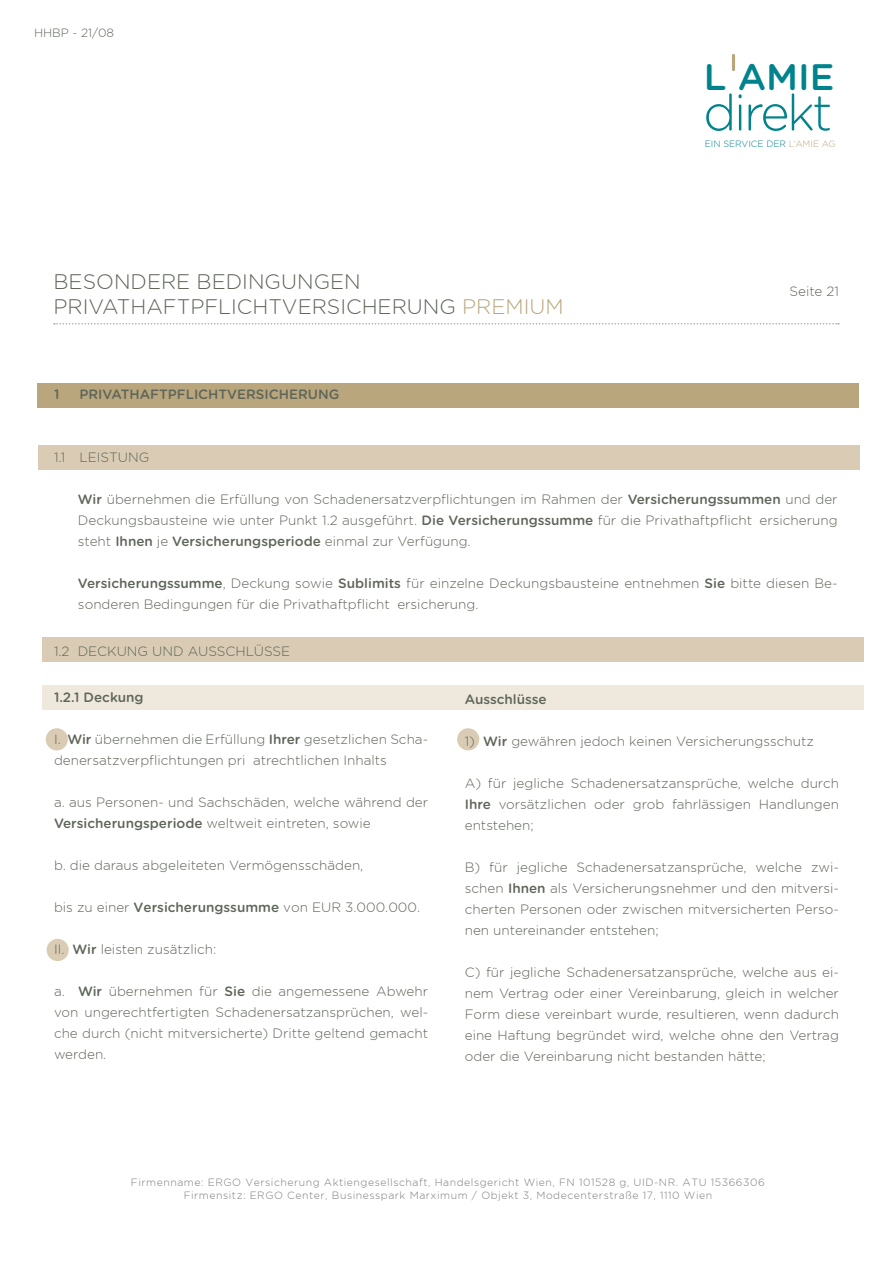
<style>
.page{position:relative;width:893px;height:1263px;background:#fff}
.page>*{position:absolute;margin:0;border:0;box-sizing:border-box;transform-origin:0 0}
.t1{font:300 50.25px "Gotham Rounded";letter-spacing:-.05em;color:#00838d}
.t2{font:500 36.9px "Gotham Rounded";color:#00838d}
.t3{font:300 21px/25.2px "Gotham Rounded";color:#5e6559}
.t4{font:300 13.5px/21px "Gotham Rounded";color:#5e6559;text-align:justify}
.t5{font:500 13.5px "Gotham Rounded";color:#5e6559}
.t6{font:300 12px "Gotham Rounded";color:#5e6559}
.t7{font:300 10.5px/12.6px "Gotham Rounded";letter-spacing:.05em;color:#7c7c7e;text-align:center}
.t8{font:300 9.15px "Gotham Rounded";color:#00838d}
.s1{color:#baa67c}
.s2{color:#a5a7b0}
.s3{font-weight:500}
</style>
<div class="page">
<div style="left:37px;top:383px;width:821px;height:24px;background:#baa67c"></div>
<div style="left:38px;top:445px;width:821px;height:24px;background:#daccb4"></div>
<svg style="left:54px;top:323px;width:785px;height:1px"></svg>
<div style="left:732px;top:54px;width:3px;height:17px;border:1px solid #baa67c"></div>
<div style="left:46px;top:728px;width:22px;height:22px;background:#daccb4;border-radius:50%"></div>
<div style="left:47px;top:939px;width:22px;height:22px;background:#daccb4;border-radius:50%"></div>
<div style="left:457px;top:728px;width:22px;height:22px;background:#daccb4;border-radius:50%"></div>
<div style="left:43px;top:685px;width:821px;height:24px;background:#eee8dd"></div>
<div style="left:43px;top:637px;width:821px;height:25px;background:#daccb4"></div>
<p class="t6" style="left:34px;top:26px;width:82px">HHBP - 21/08</p>
<h3 class="t3" style="left:53px;top:269px;width:512px">BESONDERE BEDINGUNGEN<br>PRIVATHAFTPFLICHTVERSICHERUNG <span class="s1">PREMIUM</span></h3>
<p class="t5" style="left:54px;top:385px;width:7px">1</p>
<p class="t5" style="left:79px;top:385px;width:261px">PRIVATHAFTPFLICHTVERSICHERUNG</p>
<h2 class="t2" style="left:704px;top:50px;width:132px">L AMIE</h2>
<h1 class="t1" style="left:703px;top:85px;width:131px">direkt</h1>
<p class="t8" style="left:705px;top:138px;width:132px">EIN SERVICE DER <span class="s1">L</span><span class="s2">‘</span><span class="s1">AMIE AG</span></p>
<p class="t4" style="left:789px;top:280px;width:51px">Seite 21</p>
<p class="t4" style="left:54px;top:447px;width:97px">1.1 LEISTUNG</p>
<p class="t4" style="left:78px;top:489px;width:761px"><span class="s3">Wir</span> übernehmen die Erfüllung von Schadenersatzverpflichtungen im Rahmen der <span class="s3">Versicherungssummen</span> und der Deckungsbausteine wie unter Punkt 1.2 ausgeführt. <span class="s3">Die Versicherungssumme</span> für die Privathaftpflicht ersicherung steht <span class="s3">Ihnen</span> je <span class="s3">Versicherungsperiode</span> einmal zur Verfügung.</p>
<p class="t4" style="left:78px;top:573px;width:761px"><span class="s3">Versicherungssumme</span>, Deckung sowie <span class="s3">Sublimits</span> für einzelne Deckungsbausteine entnehmen <span class="s3">Sie</span> bitte diesen Be&shy;sonderen Bedingungen für die Privathaftpflicht ersicherung.</p>
<p class="t4" style="left:54px;top:640px;width:238px">1.2 DECKUNG UND AUSSCHLÜSSE</p>
<p class="t5" style="left:54px;top:687px;width:91px">1.2.1 Deckung</p>
<p class="t4" style="left:54px;top:728px;width:376px">I. <span class="s3">Wir</span> übernehmen die Erfüllung <span class="s3">Ihrer</span> gesetzlichen Scha&shy;denersatzverpflichtungen pri atrechtlichen Inhalts</p>
<p class="t4" style="left:54px;top:791px;width:376px">a. aus Personen- und Sachschäden, welche während der<br><span class="s3">Versicherungsperiode</span> weltweit eintreten, sowie</p>
<p class="t4" style="left:54px;top:854px;width:311px">b. die daraus abgeleiteten Vermögensschäden,</p>
<p class="t4" style="left:54px;top:896px;width:368px">bis zu einer <span class="s3">Versicherungssumme</span> von EUR 3.000.000.</p>
<p class="t4" style="left:54px;top:938px;width:164px">II. <span class="s3">Wir</span> leisten zusätzlich:</p>
<p class="t4" style="left:54px;top:980px;width:376px">a. <span class="s3">Wir</span> übernehmen für <span class="s3">Sie</span> die angemessene Abwehr von ungerechtfertigten Schadenersatzansprüchen, wel&shy;che durch (nicht mitversicherte) Dritte geltend gemacht werden.</p>
<p class="t5" style="left:465px;top:689px;width:83px">Ausschlüsse</p>
<p class="t4" style="left:465px;top:730px;width:351px">1) <span class="s3">Wir</span> gewähren jedoch keinen Versicherungsschutz</p>
<p class="t4" style="left:465px;top:772px;width:376px">A) für jegliche Schadenersatzansprüche, welche durch <span class="s3">Ihre</span> vorsätzlichen oder grob fahrlässigen Handlungen entstehen;</p>
<p class="t4" style="left:465px;top:856px;width:376px">B) für jegliche Schadenersatzansprüche, welche zwi&shy;schen <span class="s3">Ihnen</span> als Versicherungsnehmer und den mitversi&shy;cherten Personen oder zwischen mitversicherten Perso&shy;nen untereinander entstehen;</p>
<p class="t4" style="left:465px;top:961px;width:376px">C) für jegliche Schadenersatzansprüche, welche aus ei&shy;nem Vertrag oder einer Vereinbarung, gleich in welcher Form diese vereinbart wurde, resultieren, wenn dadurch eine Haftung begründet wird, welche ohne den Vertrag oder die Vereinbarung nicht bestanden hätte;</p>
<p class="t7" style="left:131px;top:1176px;width:635px">Firmenname: ERGO Versicherung Aktiengesellschaft, Handelsgericht Wien, FN 101528 g, UID-NR. ATU 15366306<br>Firmensitz: ERGO Center, Businesspark Marximum / Objekt 3, Modecenterstraße 17, 1110 Wien</p>
</div>
